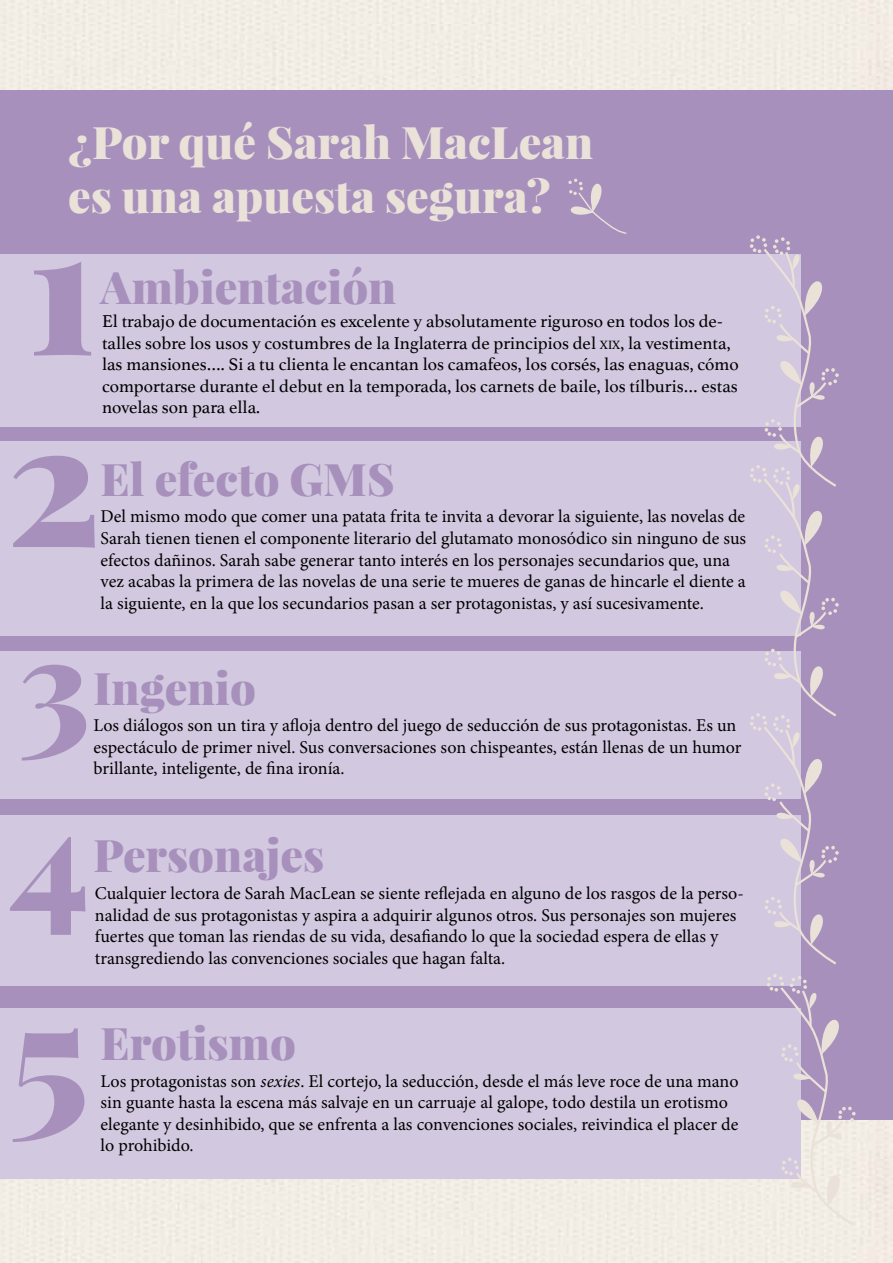
<style>
.page{position:relative;width:893px;height:1263px;background:#fff}
.page>*{position:absolute;margin:0;border:0;box-sizing:border-box;transform-origin:0 0}
.t1{font:900 45px "Playfair Display";color:#a791bc}
.t2{font:900 45px/54px "Playfair Display";color:#eae1d9}
.t3{font:18px/21.6px "Minion Pro";color:#000}
.t4{font:18px/21.6px "Athelas";color:#000}
.s1{font-size:12.6px}
.s2{font-style:italic}
</style>
<div class="page">
<div style="left:0;top:90px;width:893px;height:1029px;background:#a791bc"></div>
<div style="left:0;top:254px;width:801px;height:173px;background:#d2c8df"></div>
<div style="left:0;top:441px;width:801px;height:195px;background:#d2c8df"></div>
<div style="left:0;top:651px;width:801px;height:148px;background:#d2c8df"></div>
<div style="left:0;top:816px;width:801px;height:170px;background:#d2c8df"></div>
<div style="left:0;top:1008px;width:801px;height:170px;background:#d2c8df"></div>
<svg style="left:34px;top:262px;width:57px;height:94px"></svg>
<svg style="left:13px;top:456px;width:82px;height:92px"></svg>
<svg style="left:22px;top:665px;width:64px;height:95px"></svg>
<svg style="left:10px;top:837px;width:75px;height:98px"></svg>
<svg style="left:13px;top:1028px;width:71px;height:114px"></svg>
<svg style="left:767px;top:974px;width:95px;height:251px"></svg>
<svg style="left:750px;top:235px;width:89px;height:729px"></svg>
<svg style="left:568px;top:178px;width:58px;height:56px"></svg>
<h1 class="t2" style="left:68px;top:115px;width:527px">¿Por qué Sarah MacLean es una apuesta segura?</h1>
<h1 class="t1" style="left:101px;top:258px;width:297px">Ambientación</h1>
<p class="t4" style="left:102px;top:310px;width:638px">El trabajo de documentación es excelente y absolutamente riguroso en todos los de&shy;talles sobre los usos y costumbres de la Inglaterra de principios del <span class="s1">xix</span>, la vestimenta, las mansiones…. Si a tu clienta le encantan los camafeos, los corsés, las enaguas, cómo comportarse durante el debut en la temporada, los carnets de baile, los tílburis… estas novelas son para ella.</p>
<h1 class="t1" style="left:101px;top:450px;width:296px">El efecto GMS</h1>
<p class="t3" style="left:101px;top:506px;width:647px">Del mismo modo que comer una patata frita te invita a devorar la siguiente, las novelas de Sarah tienen tienen el componente literario del glutamato monosódico sin ninguno de sus efectos dañinos. Sarah sabe generar tanto interés en los personajes secundarios que, una vez acabas la primera de las novelas de una serie te mueres de ganas de hincarle el diente a la siguiente, en la que los secundarios pasan a ser protagonistas, y así sucesivamente.</p>
<h1 class="t1" style="left:94px;top:659px;width:164px">Ingenio</h1>
<p class="t3" style="left:94px;top:714px;width:650px">Los diálogos son un tira y afloja dentro del juego de seducción de sus protagonistas. Es un espectáculo de primer nivel. Sus conversaciones son chispeantes, están llenas de un humor brillante, inteligente, de fina ironía.</p>
<h1 class="t1" style="left:94px;top:826px;width:232px">Personajes</h1>
<p class="t3" style="left:95px;top:882px;width:650px">Cualquier lectora de Sarah MacLean se siente reflejada en alguno de los rasgos de la perso&shy;nalidad de sus protagonistas y aspira a adquirir algunos otros. Sus personajes son mujeres fuertes que toman las riendas de su vida, desafiando lo que la sociedad espera de ellas y transgrediendo las convenciones sociales que hagan falta.</p>
<h1 class="t1" style="left:101px;top:1014px;width:197px">Erotismo</h1>
<p class="t3" style="left:101px;top:1070px;width:639px">Los protagonistas son <span class="s2">sexies</span>. El cortejo, la seducción, desde el más leve roce de una mano sin guante hasta la escena más salvaje en un carruaje al galope, todo destila un erotismo elegante y desinhibido, que se enfrenta a las convenciones sociales, reivindica el placer de lo prohibido.</p>
</div>
